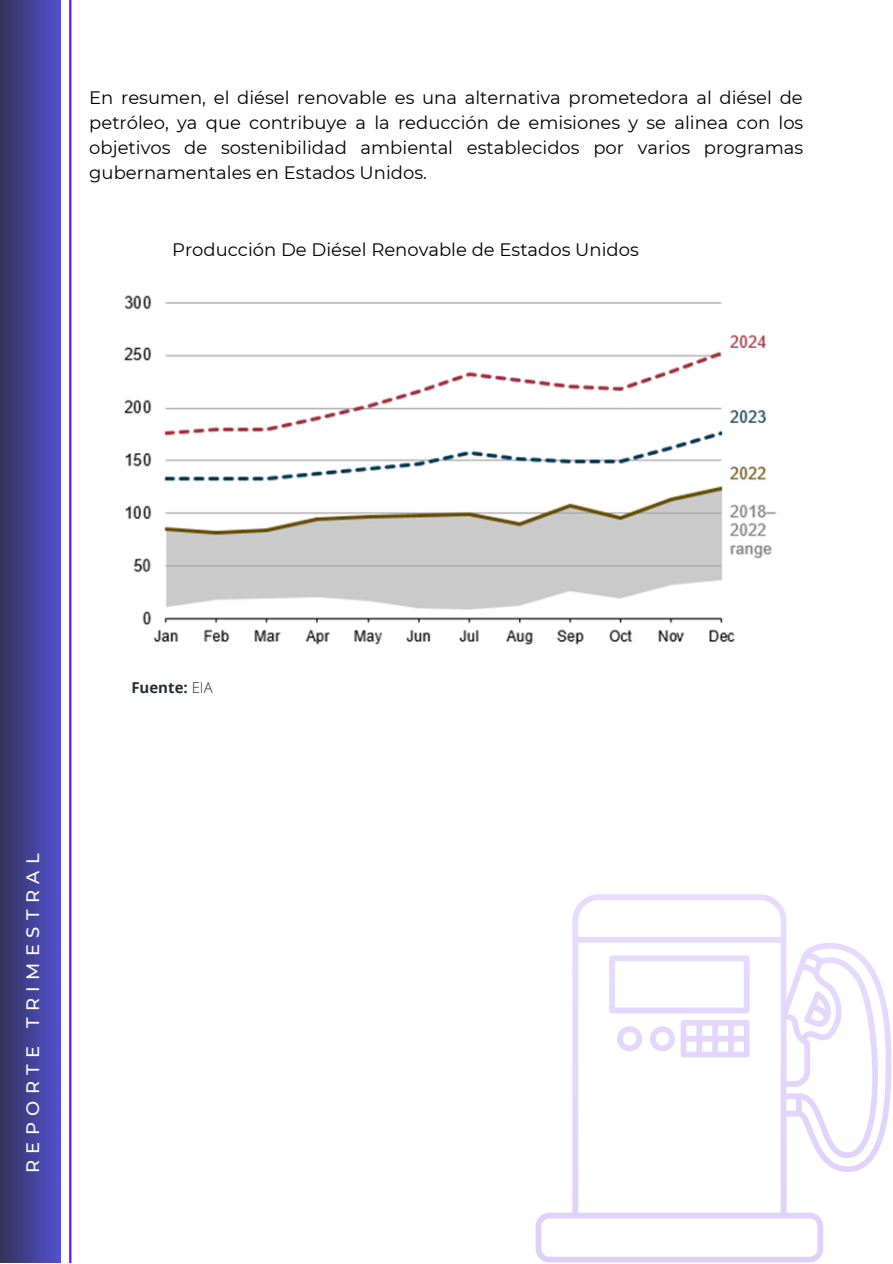
<style>
.page{position:relative;width:893px;height:1264px;background:#fff}
.page>*{position:absolute;margin:0;border:0;box-sizing:border-box;transform-origin:0 0}
.t1{font:18px/24.8px "Montserrat";color:#000;text-align:justify}
.t2{font:500 18px "Montserrat";letter-spacing:.355em;color:#fff}
.t3{font:700 15px "Open Sans";color:#272d34}
.s1{font-weight:300}
</style>
<div class="page">
<hr style="left:69px;top:0;width:2px;height:1262px;background:#5e17eb">
<div style="left:0;top:0;width:61px;height:1262px;background:linear-gradient(to right,#343359,#5351d2)"></div>
<img style="left:124px;top:295px;width:653px;height:350px">
<svg style="left:535px;top:894px;width:357px;height:368px"></svg>
<p class="t1" style="left:89px;top:85px;width:715px">En resumen, el diésel renovable es una alternativa prometedora al diésel de petróleo, ya que contribuye a la reducción de emisiones y se alinea con los objetivos de sostenibilidad ambiental establecidos por varios programas gubernamentales en Estados Unidos.</p>
<p class="t1" style="left:172px;top:237px;width:468px">Producción De Diésel Renovable de Estados Unidos</p>
<p class="t2" style="left:22px;top:1173px;width:321px;rotate:-90deg">REPORTE TRIMESTRAL</p>
<p class="t3" style="left:131px;top:677px;width:83px">Fuente: <span class="s1">EIA</span></p>
</div>
